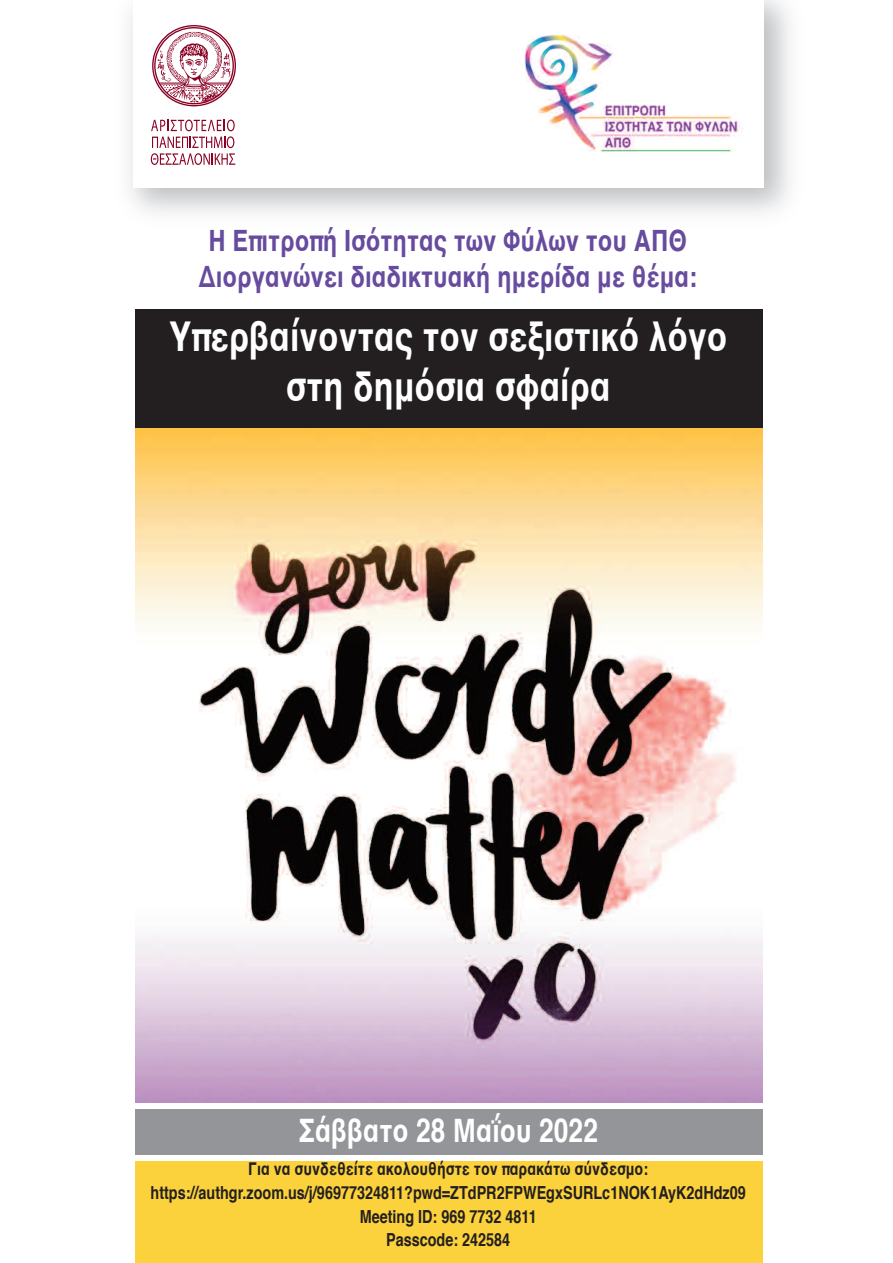
<style>
.page{position:relative;width:893px;height:1263px;background:#fff}
.page>*{position:absolute;margin:0;border:0;box-sizing:border-box;transform-origin:0 0}
.t1{font:700 42px/50.4px "Helvetica";color:#fff;text-align:center;scale:.8 1}
.t2{font:700 33px "Helvetica";color:#fff;scale:.8 1}
.t3{font:700 30px/36px "Helvetica";color:#674b9e;text-align:center;scale:.8 1}
.t4{font:700 18px/23.7px "Helvetica";color:#231f20;text-align:center;scale:.8 1}
</style>
<div class="page">
<img style="left:135px;top:428px;width:628px;height:674px">
<svg style="left:157px;top:32px;width:74px;height:75px"></svg>
<svg style="left:151px;top:120px;width:84px;height:45px"></svg>
<img style="left:524px;top:34px;width:220px;height:119px">
<div style="left:134px;top:1161px;width:629px;height:102px;background:#fbd23b"></div>
<div style="left:132px;top:1109px;width:633px;height:46px;background:#939598"></div>
<div style="left:132px;top:309px;width:634px;height:119px;background:#231f20"></div>
<div style="left:85px;top:289px;width:50px;height:974px;background:#fff"></div>
<div style="left:763px;top:289px;width:50px;height:974px;background:#fff"></div>
<h3 class="t3" style="left:198px;top:224px;width:625px">Η Επιτροπή Ισότητας των Φύλων του ΑΠΘ<br>Διοργανώνει διαδικτυακή ημερίδα με θέμα:</h3>
<h1 class="t1" style="left:169px;top:314px;width:699px">Υπερβαίνοντας τον σεξιστικό λόγο στη δημόσια σφαίρα</h1>
<h2 class="t2" style="left:299px;top:1116px;width:375px">Σάββατο 28 Μαΐου 2022</h2>
<p class="t4" style="left:151px;top:1158px;width:746px">Για να συνδεθείτε ακολουθήστε τον παρακάτω σύνδεσμο: https://authgr.zoom.us/j/96977324811?pwd=ZTdPR2FPWEgxSURLc1NOK1AyK2dHdz09<br>Meeting ID: 969 7732 4811<br>Passcode: 242584</p>
</div>
